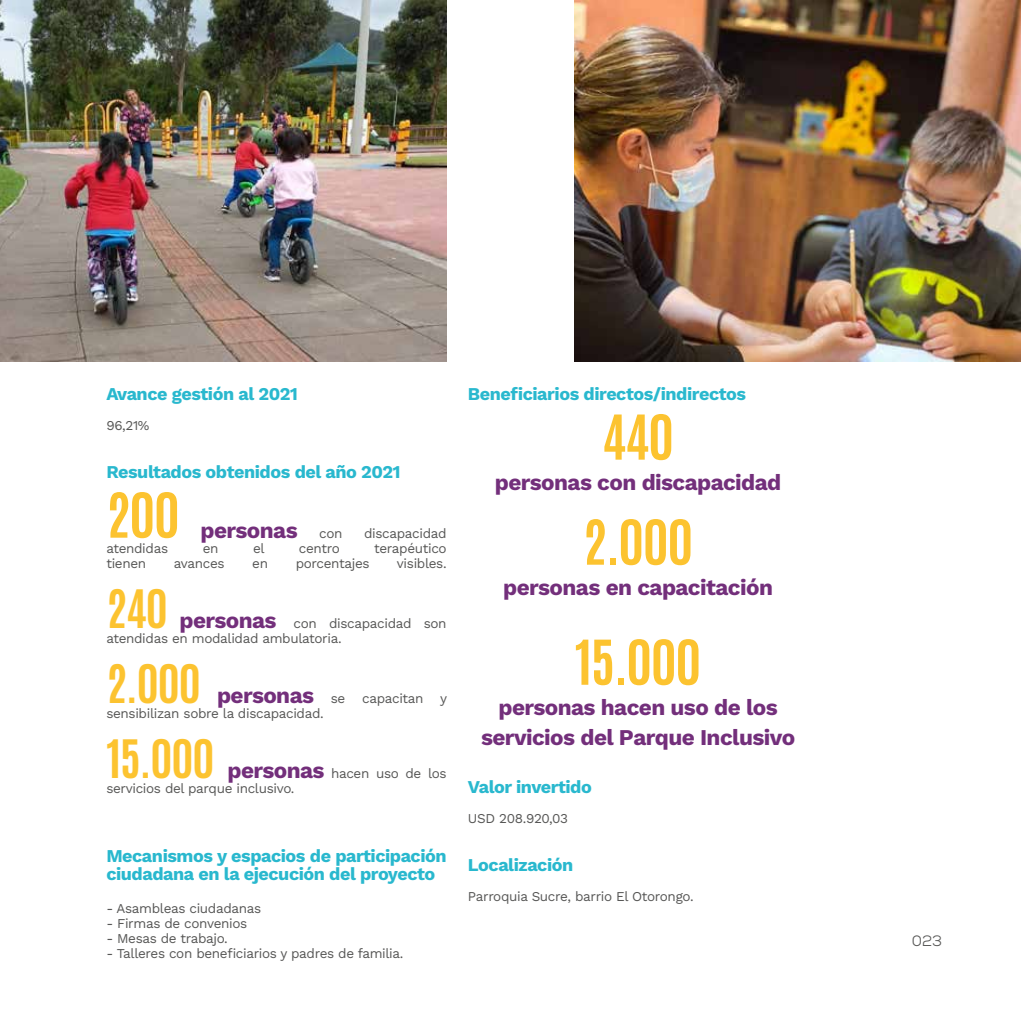
<style>
.page{position:relative;width:1021px;height:1021px;background:#fff}
.page>*{position:absolute;margin:0;border:0;box-sizing:border-box;transform-origin:0 0}
.t1{font:700 52.5px "Antonio";letter-spacing:-.025em;color:#fcc330}
.t2{font:700 45px "Antonio";color:#fcc330}
.t3{font:700 22.5px/30px "Work Sans";letter-spacing:-.025em;color:#732f7b;text-align:center}
.t4{font:700 18px/18px "Work Sans";letter-spacing:-.025em;color:#29b8ce}
.t5{font:15px "Nexa";color:#575756}
.t6{font:13.5px/15px "Work Sans";letter-spacing:-.025em;color:#575756}
.s1{font-family:"Antonio";font-weight:700;font-size:45px;color:#fcc330}
.s2{font-weight:700;font-size:22.5px;color:#732f7b}
</style>
<div class="page">
<img style="left:574px;top:0;width:446px;height:361px">
<img style="left:0;top:0;width:446px;height:361px">
<h3 class="t4" style="left:106px;top:384px;width:193px">Avance gestión al 2021</h3>
<p class="t6" style="left:106px;top:417px;width:45px">96,21%</p>
<h3 class="t4" style="left:106px;top:462px;width:296px">Resultados obtenidos del año 2021</h3>
<h1 class="t1" style="left:106px;top:478px;width:75px">200</h1>
<h3 class="t3" style="left:201px;top:514px;width:99px">personas</h3>
<p class="t6" style="left:319px;top:525px;width:25px">con</p>
<p class="t6" style="left:364px;top:525px;width:84px">discapacidad</p>
<p class="t6" style="left:106px;top:540px;width:63px">atendidas</p>
<p class="t6" style="left:203px;top:540px;width:17px">en</p>
<p class="t6" style="left:253px;top:540px;width:13px">el</p>
<p class="t6" style="left:299px;top:540px;width:42px">centro</p>
<p class="t6" style="left:374px;top:540px;width:74px">terapéutico</p>
<p class="t6" style="left:106px;top:555px;width:41px">tienen</p>
<p class="t6" style="left:174px;top:555px;width:52px">avances</p>
<p class="t6" style="left:252px;top:555px;width:17px">en</p>
<p class="t6" style="left:296px;top:555px;width:75px">porcentajes</p>
<p class="t6" style="left:397px;top:555px;width:51px">visibles.</p>
<p class="t6" style="left:106px;top:615px;width:342px"><span class="s1">240</span> <span class="s2">personas</span> con discapacidad son atendidas en modalidad ambulatoria.</p>
<p class="t6" style="left:106px;top:690px;width:342px"><span class="s1">2.000</span> <span class="s2">personas</span> se capacitan y sensibilizan sobre la discapacidad.</p>
<h2 class="t2" style="left:106px;top:726px;width:110px">15.000</h2>
<p class="t6" style="left:106px;top:765px;width:342px;text-indent:121px"><span class="s2">personas</span> hacen uso de los servicios del parque inclusivo.</p>
<h3 class="t4" style="left:106px;top:846px;width:342px">Mecanismos y espacios de participación ciudadana en la ejecución del proyecto</h3>
<p class="t6" style="left:106px;top:900px;width:156px">- Asambleas ciudadanas</p>
<p class="t6" style="left:106px;top:915px;width:142px">- Firmas de convenios</p>
<p class="t6" style="left:106px;top:930px;width:123px">- Mesas de trabajo.</p>
<p class="t6" style="left:106px;top:945px;width:298px">- Talleres con beneficiarios y padres de familia.</p>
<h3 class="t4" style="left:468px;top:384px;width:280px">Beneficiarios directos/indirectos</h3>
<h1 class="t1" style="left:602px;top:400px;width:73px">440</h1>
<h3 class="t3" style="left:495px;top:466px;width:288px">personas con discapacidad</h3>
<h1 class="t1" style="left:583px;top:505px;width:112px">2.000</h1>
<h3 class="t3" style="left:503px;top:571px;width:271px">personas en capacitación</h3>
<h1 class="t1" style="left:575px;top:625px;width:128px">15.000</h1>
<h3 class="t3" style="left:481px;top:691px;width:315px">personas hacen uso de los servicios del Parque Inclusivo</h3>
<h3 class="t4" style="left:468px;top:777px;width:125px">Valor invertido</h3>
<p class="t6" style="left:468px;top:810px;width:101px">USD 208.920,03</p>
<h3 class="t4" style="left:468px;top:855px;width:107px">Localización</h3>
<p class="t6" style="left:468px;top:888px;width:227px">Parroquia Sucre, barrio El Otorongo.</p>
<p class="t5" style="left:911px;top:931px;width:32px">023</p>
</div>
